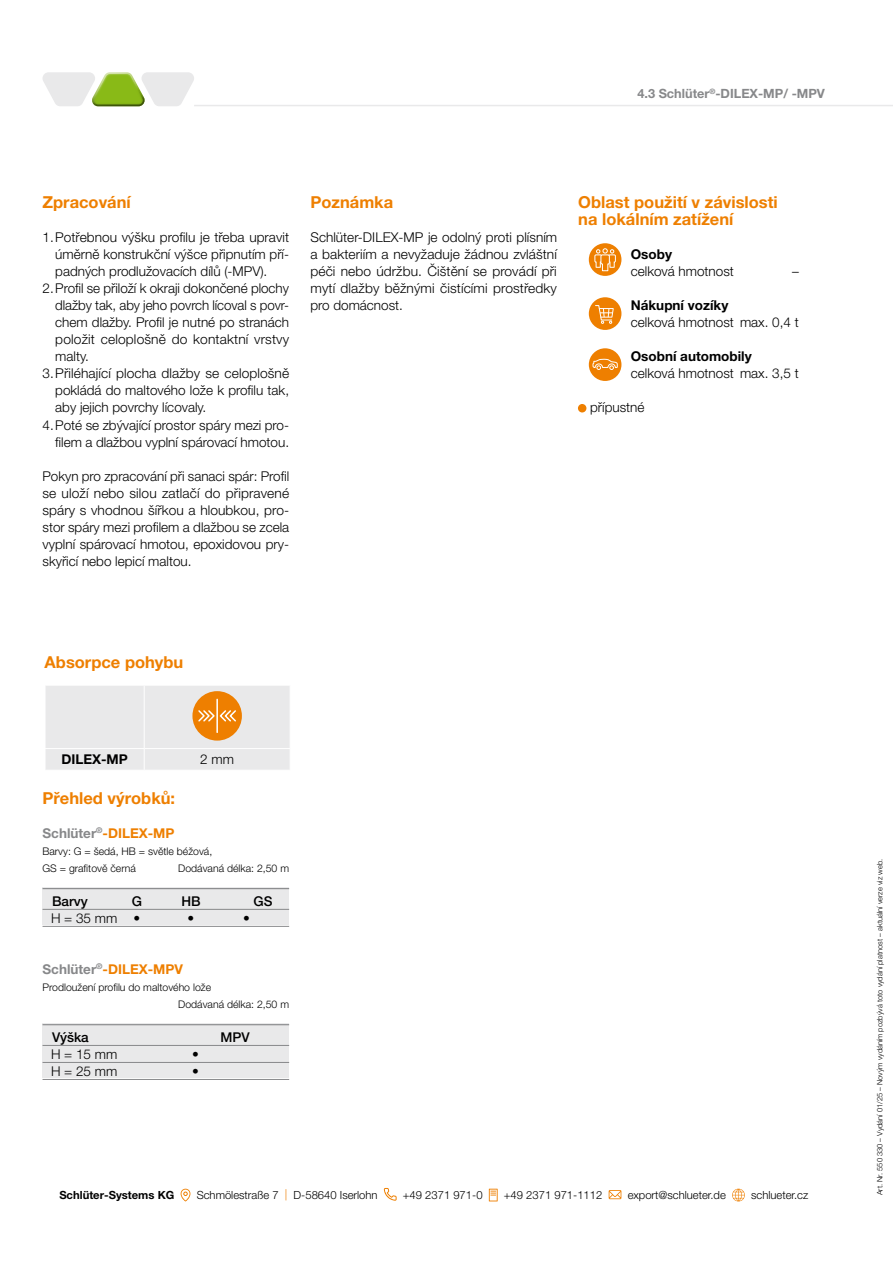
<style>
.page{position:relative;width:893px;height:1263px;background:#fff}
.page>*{position:absolute;margin:0;border:0;box-sizing:border-box;transform-origin:0 0}
.Überschrift{font:700 16.5px/17px "Helvetica Neue LT Pro";color:#ee7f00}
.Fließtext{font:300 13.5px/17px "Helvetica Neue LT Pro";color:#000;text-align:justify}
.Überschrift_Produkte{font:700 13.5px "Helvetica Neue LT Pro";color:#ee7f00}
.Fließtext-2{font:700 13.5px "Helvetica Neue LT Pro";color:#000}
.Tabelle_Fuß{font:300 13.5px "Helvetica Neue LT Pro";color:#000}
.Tabelle_Kopf{font:500 13.5px "Helvetica Neue LT Pro";color:#000}
.Tabelle_Körper{font:700 13.5px "Helvetica Neue LT Pro";color:#000}
.Tabelle_Körper-2{font:300 13.5px "Helvetica Neue LT Pro";color:#000}
.t1{font:700 12.75px "Helvetica Neue LT Pro";color:#87888a}
.t2{font:300 11.25px "Helvetica Neue LT Pro";color:#000}
.t3{font:700 11.25px "Helvetica Neue LT Pro";color:#000}
.Material_und_Länge_7pt{font:300 10.5px "Helvetica Neue LT Pro";color:#000}
.Fließtext-3{font:300 7.5px "Helvetica Neue LT Pro";color:#000}
.s1{color:#87888a}
.s2{color:#ee7f00}
</style>
<div class="page">
<hr style="left:194px;top:105px;width:699px;height:1px;background:#e9e9ea">
<svg style="left:43px;top:72px;width:151px;height:34px"></svg>
<div style="left:43px;top:888px;width:246px;height:37px;background:#e9e9ea"></div>
<hr style="left:43px;top:888px;width:246px;height:1px;background:#87888a">
<hr style="left:43px;top:909px;width:246px;height:1px;background:#87888a">
<hr style="left:43px;top:926px;width:246px;height:1px;background:#87888a">
<div style="left:43px;top:1024px;width:246px;height:54px;background:#e9e9ea"></div>
<hr style="left:43px;top:1024px;width:246px;height:1px;background:#87888a">
<hr style="left:43px;top:1045px;width:246px;height:1px;background:#87888a">
<hr style="left:43px;top:1062px;width:246px;height:1px;background:#87888a">
<hr style="left:43px;top:1079px;width:246px;height:1px;background:#87888a">
<div style="left:589px;top:243px;width:32px;height:33px;background:#ee7f00;border-radius:50%"></div>
<svg style="left:594px;top:248px;width:22px;height:24px"></svg>
<div style="left:589px;top:297px;width:32px;height:33px;background:#ee7f00;border-radius:50%"></div>
<svg style="left:594px;top:297px;width:20px;height:33px"></svg>
<div style="left:589px;top:348px;width:32px;height:33px;background:#ee7f00;border-radius:50%"></div>
<svg style="left:592px;top:358px;width:27px;height:23px"></svg>
<div style="left:578px;top:404px;width:8px;height:8px;background:#ee7f00;border-radius:50%"></div>
<svg style="left:45px;top:686px;width:245px;height:84px;background:#eae0d6"></svg>
<svg style="left:181px;top:1189px;width:9px;height:12px"></svg>
<svg style="left:384px;top:1188px;width:13px;height:13px"></svg>
<svg style="left:489px;top:1189px;width:9px;height:12px"></svg>
<svg style="left:609px;top:1190px;width:12px;height:9px"></svg>
<svg style="left:732px;top:1189px;width:13px;height:12px"></svg>
<p class="t1" style="left:637px;top:86px;width:189px">4.3 Schlüter<sup>®</sup>-DILEX-MP/ -MPV</p>
<p class="Überschrift" style="left:43px;top:194px;width:90px">Zpracování</p>
<p class="Fließtext" style="left:55px;top:229px;width:235px;text-indent:-13px">1.Potřebnou výšku profilu je třeba upravit úměrně konstrukční výšce připnutím pří&shy;padných prodlužovacích dílů (-MPV).</p>
<p class="Fließtext" style="left:55px;top:280px;width:235px;text-indent:-13px">2.Profil se přiloží k okraji dokončené plochy dlažby tak, aby jeho povrch lícoval s povr&shy;chem dlažby. Profil je nutné po stranách položit celoplošně do kontaktní vrstvy malty.</p>
<p class="Fließtext" style="left:55px;top:365px;width:235px;text-indent:-13px">3.Přiléhající plocha dlažby se celoplošně pokládá do maltového lože k profilu tak, aby jejich povrchy lícovaly.</p>
<p class="Fließtext" style="left:43px;top:416px;width:248px;text-align:right">4.Poté se zbývající prostor spáry mezi pro&shy;filem a dlažbou vyplní spárovací hmotou.</p>
<p class="Fließtext" style="left:43px;top:467px;width:248px">Pokyn pro zpracování při sanaci spár: Profil se uloží nebo silou zatlačí do připravené spáry s vhodnou šířkou a hloubkou, pro&shy;stor spáry mezi profilem a dlažbou se zcela vyplní spárovací hmotou, epoxidovou pry&shy;skyřicí nebo lepicí maltou.</p>
<p class="Überschrift" style="left:310px;top:194px;width:84px">Poznámka</p>
<p class="Fließtext" style="left:310px;top:229px;width:248px">Schlüter-DILEX-MP je odolný proti plísním a bakteriím a nevyžaduje žádnou zvláštní péči nebo údržbu. Čištění se provádí při mytí dlažby běžnými čistícími prostředky pro domácnost.</p>
<p class="Überschrift" style="left:578px;top:194px;width:201px">Oblast použití v závislosti na lokálním zatížení</p>
<p class="Fließtext-2" style="left:631px;top:246px;width:43px">Osoby</p>
<p class="Fließtext" style="left:631px;top:263px;width:105px">celková hmotnost</p>
<p class="Fließtext" style="left:792px;top:263px;width:8px">–</p>
<p class="Fließtext-2" style="left:631px;top:297px;width:99px">Nákupní vozíky</p>
<p class="Fließtext" style="left:631px;top:314px;width:169px">celková hmotnost max. 0,4 t</p>
<p class="Fließtext-2" style="left:631px;top:348px;width:122px">Osobní automobily</p>
<p class="Fließtext" style="left:631px;top:365px;width:169px">celková hmotnost max. 3,5 t</p>
<p class="Fließtext" style="left:590px;top:399px;width:56px">přípustné</p>
<p class="Überschrift" style="left:45px;top:653px;width:140px">Absorpce pohybu</p>
<p class="Tabelle_Körper" style="left:61px;top:751px;width:68px">DILEX-MP</p>
<p class="Tabelle_Körper-2" style="left:200px;top:751px;width:35px">2 mm</p>
<p class="Überschrift" style="left:43px;top:789px;width:134px">Přehled výrobků:</p>
<p class="Überschrift_Produkte" style="left:43px;top:824px;width:134px"><span class="s1">Schlüter</span><sup>®</sup>-DILEX-MP</p>
<p class="Material_und_Länge_7pt" style="left:43px;top:844px;width:171px">Barvy: G = šedá, HB = světle béžová,</p>
<p class="Material_und_Länge_7pt" style="left:43px;top:862px;width:95px">GS = grafitově černá</p>
<p class="Material_und_Länge_7pt" style="left:178px;top:862px;width:112px">Dodávaná délka: 2,50 m</p>
<p class="Tabelle_Kopf" style="left:52px;top:893px;width:37px">Barvy</p>
<p class="Tabelle_Kopf" style="left:132px;top:893px;width:12px">G</p>
<p class="Tabelle_Kopf" style="left:181px;top:893px;width:21px">HB</p>
<p class="Tabelle_Kopf" style="left:254px;top:893px;width:20px">GS</p>
<p class="Tabelle_Fuß" style="left:51px;top:910px;width:91px">H=35mm •</p>
<p class="Tabelle_Fuß" style="left:188px;top:910px;width:8px">•</p>
<p class="Tabelle_Fuß" style="left:243px;top:910px;width:8px">•</p>
<p class="Überschrift_Produkte" style="left:43px;top:961px;width:142px"><span class="s1">Schlüter</span><sup>®</sup>-DILEX-MPV</p>
<p class="Material_und_Länge_7pt" style="left:43px;top:981px;width:170px">Prodloužení profilu do maltového lože</p>
<p class="Material_und_Länge_7pt" style="left:178px;top:998px;width:112px">Dodávaná délka: 2,50 m</p>
<p class="Tabelle_Kopf" style="left:52px;top:1029px;width:38px">Výška</p>
<p class="Tabelle_Kopf" style="left:220px;top:1029px;width:31px">MPV</p>
<p class="Tabelle_Fuß" style="left:51px;top:1046px;width:68px">H=15mm</p>
<p class="Tabelle_Fuß" style="left:192px;top:1046px;width:8px">•</p>
<p class="Tabelle_Fuß" style="left:51px;top:1063px;width:68px">H=25mm</p>
<p class="Tabelle_Fuß" style="left:192px;top:1063px;width:8px">•</p>
<p class="t3" style="left:59px;top:1188px;width:116px">Schlüter-Systems KG</p>
<p class="t2" style="left:197px;top:1188px;width:182px">Schmölestraße 7 <span class="s2">|</span> D-58640 Iserlohn</p>
<p class="t2" style="left:403px;top:1188px;width:81px">+49 2371 971-0</p>
<p class="t2" style="left:504px;top:1188px;width:100px">+49 2371 971-1112</p>
<p class="t2" style="left:628px;top:1188px;width:100px">export@schlueter.de</p>
<p class="t2" style="left:751px;top:1188px;width:59px">schlueter.cz</p>
<p class="Fließtext-3" style="left:875px;top:1195px;width:338px;rotate:-90deg">Art. Nr. 550 330 – Vydání 01/25 – Novým vydáním pozbývá toto vydání platnost – aktuální verze viz web.</p>
</div>
